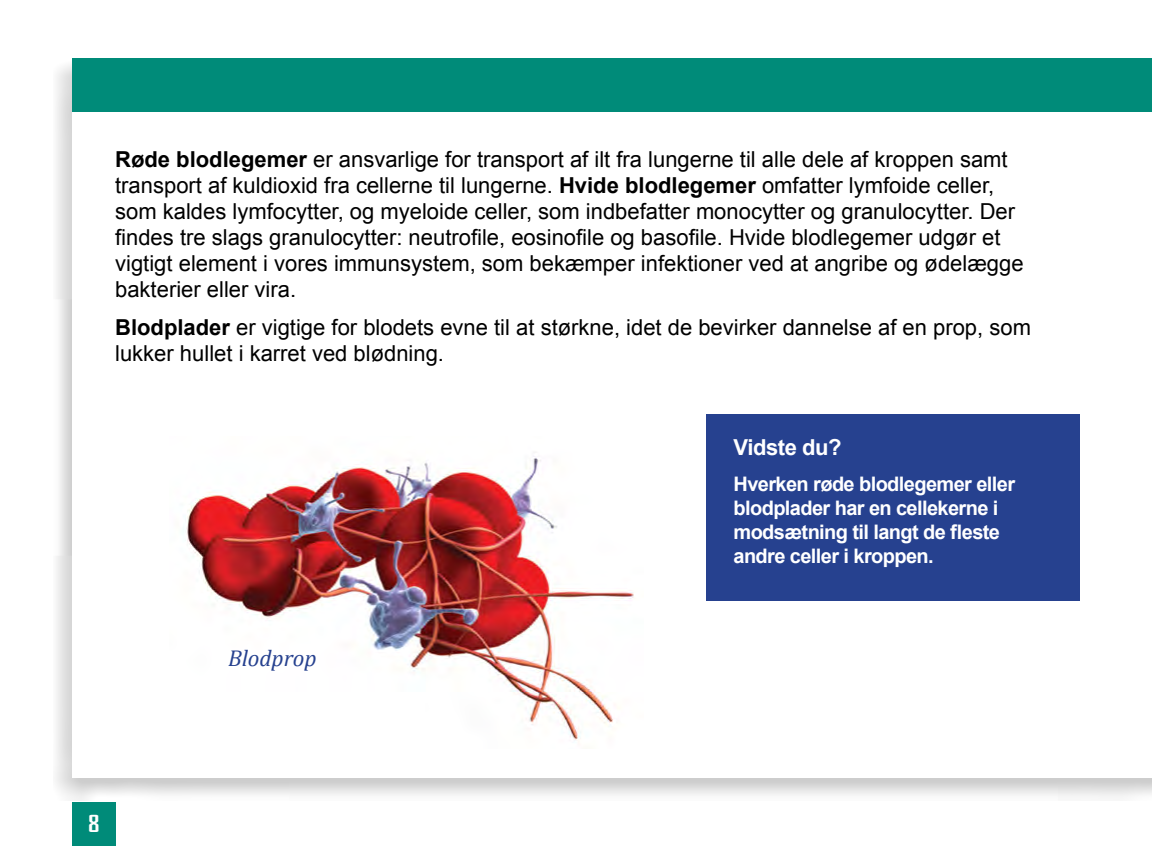
<style>
.page{position:relative;width:1152px;height:864px;background:#fff}
.page>*{position:absolute;margin:0;border:0;box-sizing:border-box;transform-origin:0 0}
.t1{font:italic 23px "Cambria";color:#26418f}
.t2{font:700 22.4px "Bureau Agency";color:#fff;scale:1.33 1}
.t3{font:22px/26px "Arial";color:#000}
.t4{font:700 22px "Arial";letter-spacing:-.02em;color:#fff}
.t5{font:700 20px/24px "Arial";letter-spacing:-.03em;color:#fff}
.s1{font-weight:700}
</style>
<div class="page">
<div style="left:53px;top:58px;width:1099px;height:743px;background:#000;opacity:.2"></div>
<div style="left:72px;top:58px;width:1080px;height:720px;background:#fff"></div>
<div style="left:72px;top:58px;width:1080px;height:54px;background:#008b79"></div>
<div style="left:72px;top:802px;width:44px;height:44px;background:#008b79"></div>
<div style="left:707px;top:414px;width:373px;height:186px;background:#26418f"></div>
<img style="left:183px;top:456px;width:451px;height:284px">
<p class="t3" style="left:115px;top:147px;width:910px"><span class="s1">Røde blodlegemer</span> er ansvarlige for transport af ilt fra lungerne til alle dele af kroppen samt transport af kuldioxid fra cellerne til lungerne. <span class="s1">Hvide blodlegemer</span> omfatter lymfoide celler, som kaldes lymfocytter, og myeloide celler, som indbefatter monocytter og granulocytter. Der findes tre slags granulocytter: neutrofile, eosinofile og basofile. Hvide blodlegemer udgør et vigtigt element i vores immunsystem, som bekæmper infektioner ved at angribe og ødelægge bakterier eller vira.</p>
<p class="t3" style="left:115px;top:315px;width:917px"><span class="s1">Blodplader</span> er vigtige for blodets evne til at størkne, idet de bevirker dannelse af en prop, som lukker hullet i karret ved blødning.</p>
<p class="t1" style="left:228px;top:642px;width:90px">Blodprop</p>
<p class="t4" style="left:734px;top:433px;width:110px">Vidste du?</p>
<p class="t5" style="left:734px;top:473px;width:283px">Hverken røde blodlegemer eller blodplader har en cellekerne i modsætning til langt de fleste andre celler i kroppen.</p>
<p class="t2" style="left:88px;top:811px;width:11px">8</p>
</div>
